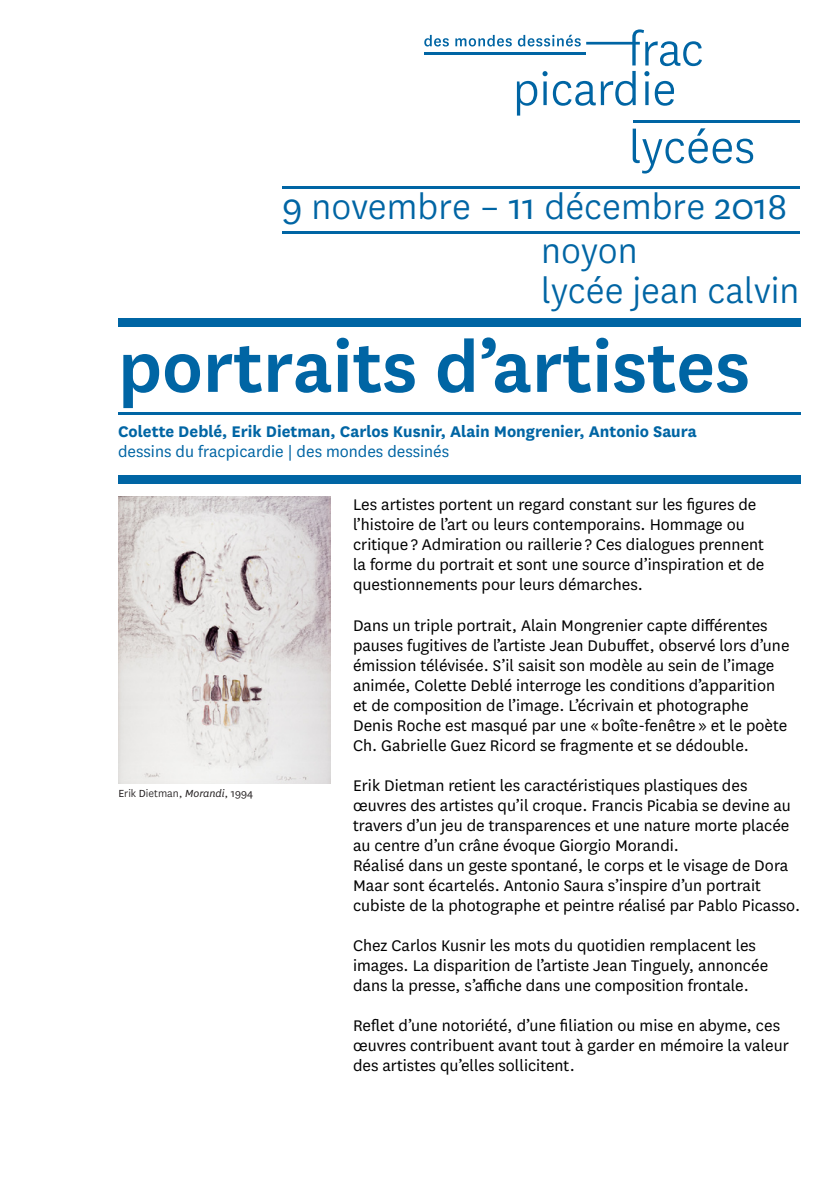
<style>
.page{position:relative;width:840px;height:1191px;background:#fff}
.page>*{position:absolute;margin:0;border:0;box-sizing:border-box;transform-origin:0 0}
.t1{font:600 80px "National";color:#0065a4}
.t2{font:40px "National Frac";color:#0065a4}
.No_Spacing{font:18px/20px "National";color:#000}
.Default{font:18px/20px "National";color:#000}
.t3{font:700 18px "National";color:#0065a4}
.t4{font:18px "National";color:#0065a4}
.t5{font:12px "National Frac";color:#231f20}
.s1{font-family:"National";font-style:italic}
</style>
<div class="page">
<hr style="left:282px;top:231px;width:517px;height:3px;background:#0065a4">
<div style="left:118px;top:318px;width:681px;height:9px;background:#0065a4"></div>
<hr style="left:118px;top:412px;width:681px;height:3px;background:#0065a4">
<div style="left:118px;top:475px;width:681px;height:9px;background:#0065a4"></div>
<hr style="left:282px;top:186px;width:517px;height:3px;background:#0065a4">
<hr style="left:632px;top:121px;width:167px;height:2px;background:#0065a4">
<svg style="left:632px;top:128px;width:120px;height:45px"></svg>
<svg style="left:424px;top:29px;width:277px;height:87px"></svg>
<hr style="left:424px;top:52px;width:162px;height:2px;background:#0065a4">
<img style="left:118px;top:497px;width:212px;height:287px">
<p class="t2" style="left:282px;top:184px;width:506px">9 novembre – 11 décembre 2018</p>
<p class="t2" style="left:541px;top:229px;width:98px">noyon</p>
<p class="t2" style="left:541px;top:269px;width:259px">lycée jean calvin</p>
<p class="t1" style="left:118px;top:312px;width:633px">portraits d’artistes</p>
<p class="t3" style="left:118px;top:418px;width:580px">Colette Deblé, Erik Dietman, Carlos Kusnir, Alain Mongrenier, Antonio Saura</p>
<p class="t4" style="left:118px;top:440px;width:332px">dessins du fracpicardie | des mondes dessinés</p>
<p class="t5" style="left:118px;top:787px;width:136px">Erik Dietman, <span class="s1">Morandi</span>, 1994</p>
<p class="Default" style="left:353px;top:494px;width:412px">Les artistes portent un regard constant sur les figures de l’histoire de l’art ou leurs contemporains. Hommage ou critique ? Admiration ou raillerie ? Ces dialogues prennent la forme du portrait et sont une source d’inspiration et de questionnements pour leurs démarches.</p>
<p class="No_Spacing" style="left:353px;top:614px;width:438px">Dans un triple portrait, Alain Mongrenier capte différentes pauses fugitives de l’artiste Jean Dubuffet, observé lors d’une émission télévisée. S’il saisit son modèle au sein de l’image animée, Colette Deblé interroge les conditions d’apparition et de composition de l’image. L’écrivain et photographe Denis Roche est masqué par une « boîte-fenêtre » et le poète Ch. Gabrielle Guez Ricord se fragmente et se dédouble.</p>
<p class="No_Spacing" style="left:353px;top:774px;width:439px">Erik Dietman retient les caractéristiques plastiques des œuvres des artistes qu’il croque. Francis Picabia se devine au travers d’un jeu de transparences et une nature morte placée au centre d’un crâne évoque Giorgio Morandi.</p>
<p class="No_Spacing" style="left:353px;top:854px;width:448px">Réalisé dans un geste spontané, le corps et le visage de Dora<br>Maar sont écartelés. Antonio Saura s’inspire d’un portrait cubiste de la photographe et peintre réalisé par Pablo Picasso.</p>
<p class="No_Spacing" style="left:353px;top:934px;width:416px">Chez Carlos Kusnir les mots du quotidien remplacent les images. La disparition de l’artiste Jean Tinguely, annoncée dans la presse, s’affiche dans une composition frontale.</p>
<p class="No_Spacing" style="left:353px;top:1014px;width:437px">Reflet d’une notoriété, d’une filiation ou mise en abyme, ces œuvres contribuent avant tout à garder en mémoire la valeur des artistes qu’elles sollicitent.</p>
</div>
